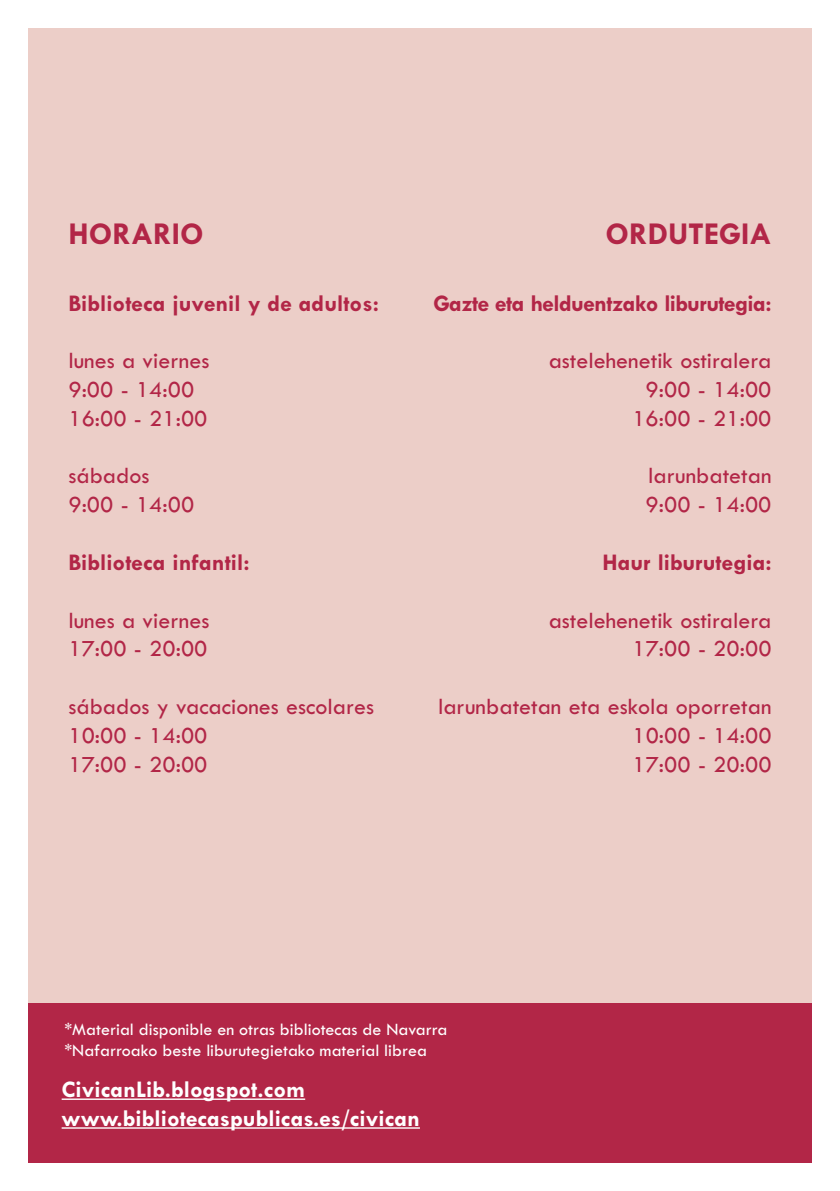
<style>
.page{position:relative;width:840px;height:1191px;background:#fff}
.page>*{position:absolute;margin:0;border:0;box-sizing:border-box;transform-origin:0 0}
.t1{font:700 32px "Tw Cen";color:#b22647}
.t2{font:24px/28.8px "Tw Cen";color:#b22647}
.t3{font:700 24px "Tw Cen";color:#b22647}
.t4{font:700 24px/28.8px "Tw Cen";color:#fff}
.t5{font:700 24px "Tw Cen";letter-spacing:-.025em;color:#b22647}
.t6{font:18px/21.6px "Tw Cen";color:#fff}
</style>
<div class="page">
<div style="left:28px;top:985px;width:783px;height:177px;background:#b22647"></div>
<hr style="left:62px;top:1098px;width:243px;height:1px;background:#fff">
<hr style="left:62px;top:1127px;width:357px;height:1px;background:#fff">
<div style="left:28px;top:28px;width:783px;height:975px;background:#eccec8"></div>
<h1 class="t1" style="left:68px;top:214px;width:137px">HORARIO</h1>
<p class="t3" style="left:68px;top:288px;width:312px">Biblioteca juvenil y de adultos:</p>
<p class="t2" style="left:68px;top:345px;width:142px">lunes a viernes<br>9:00 - 14:00<br>16:00 - 21:00</p>
<p class="t2" style="left:68px;top:461px;width:127px">sábados<br>9:00 - 14:00</p>
<p class="t3" style="left:68px;top:547px;width:183px">Biblioteca infantil:</p>
<p class="t2" style="left:68px;top:605px;width:142px">lunes a viernes<br>17:00 - 20:00</p>
<p class="t2" style="left:68px;top:691px;width:307px">sábados y vacaciones escolares<br>10:00 - 14:00<br>17:00 - 20:00</p>
<h1 class="t1" style="left:605px;top:214px;width:167px">ORDUTEGIA</h1>
<p class="t5" style="left:433px;top:288px;width:339px">Gazte eta helduentzako liburutegia:</p>
<p class="t2" style="left:548px;top:345px;width:224px;text-align:right">astelehenetik ostiralera<br>9:00 - 14:00<br>16:00 - 21:00</p>
<p class="t2" style="left:645px;top:461px;width:127px">larunbatetan<br>9:00 - 14:00</p>
<p class="t3" style="left:602px;top:547px;width:170px">Haur liburutegia:</p>
<p class="t2" style="left:548px;top:605px;width:224px;text-align:right">astelehenetik ostiralera<br>17:00 - 20:00</p>
<p class="t2" style="left:632px;top:691px;width:141px;text-align:justify;text-indent:-194px">larunbatetan eta eskola oporretan 10:00 - 14:00<br>17:00 - 20:00</p>
<p class="t6" style="left:64px;top:1017px;width:384px">*Material disponible en otras bibliotecas de Navarra *Nafarroako beste liburutegietako material librea</p>
<p class="t4" style="left:62px;top:1074px;width:359px">CivicanLib.blogspot.com www.bibliotecaspublicas.es/civican</p>
</div>
